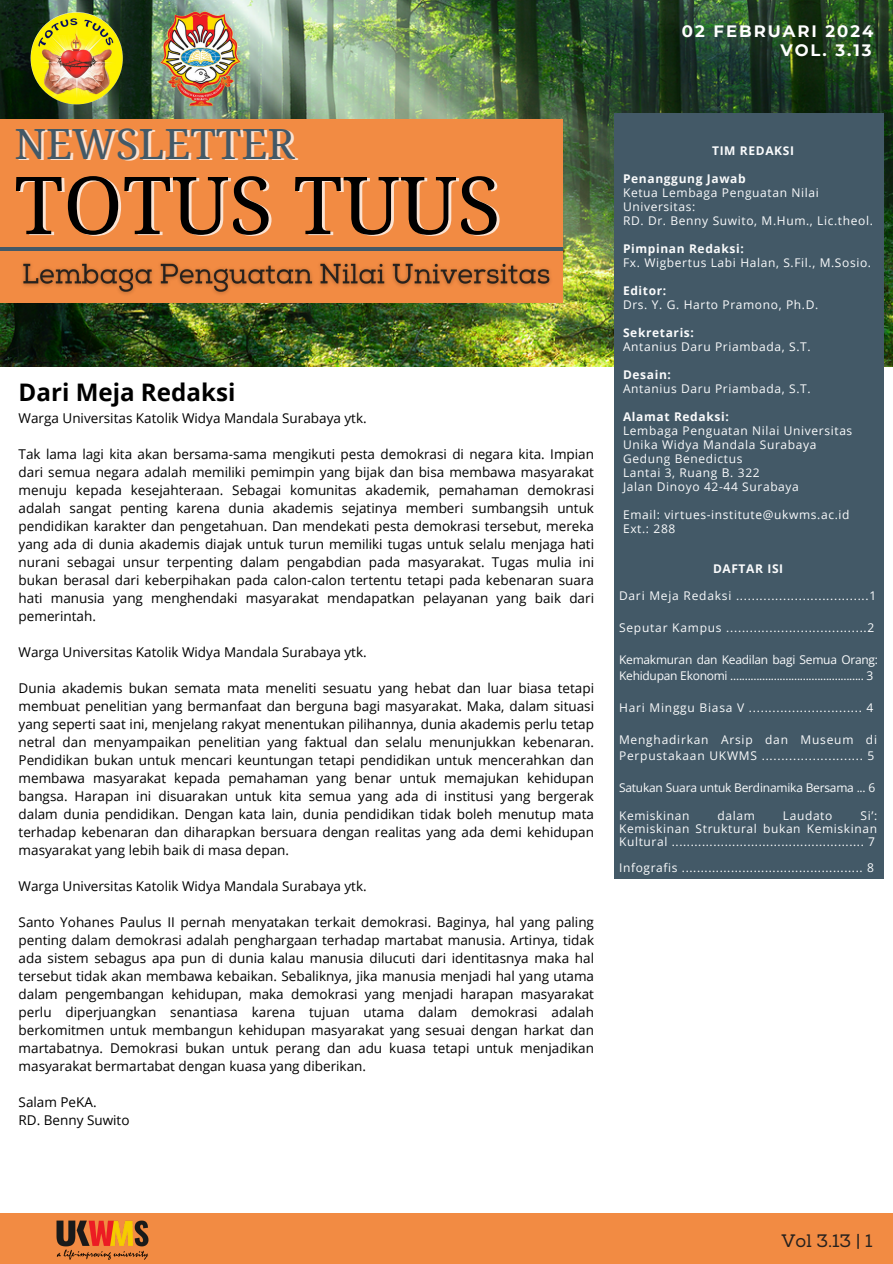
<style>
.page{position:relative;width:893px;height:1264px;background:#fff}
.page>*{position:absolute;margin:0;border:0;box-sizing:border-box;transform-origin:0 0}
.t1{font:79.95px "Noto Serif";color:#000}
.t2{font:41.7px "Noto Serif";color:#435967}
.t3{font:700 24.15px "Open Sans";color:#000}
.t4{font:18px "Nexa Slab";color:#26211e}
.t5{font:700 16.5px "Montserrat";letter-spacing:.12em;color:#fff}
.t6{font:13.5px/18px "Open Sans";color:#000;text-align:justify}
.t7{font:12px/13px "Open Sans";letter-spacing:.05em;color:#fafbfc}
.t8{font:12px/16px "Open Sans";letter-spacing:-.02em;color:#fafbfc}
.t9{font:700 12px "Open Sans";letter-spacing:.05em;color:#fafbfc}
.t10{font:12px "Open Sans";letter-spacing:-.015em;color:#fafbfc}
</style>
<div class="page">
<div style="left:0;top:1213px;width:892px;height:50px;background:#f28b43"></div>
<img style="left:0;top:0;width:892px;height:366px">
<div style="left:0;top:119px;width:563px;height:183px;background:#f28b43"></div>
<hr style="left:0;top:247px;width:563px;height:4px;background:#435967">
<img style="left:31px;top:12px;width:92px;height:92px;border-radius:50%">
<img style="left:145px;top:3px;width:111px;height:110px">
<img style="left:56px;top:1220px;width:93px;height:40px">
<img style="left:22px;top:262px;width:529px;height:33px">
<div style="left:613px;top:113px;width:270px;height:765px;background:#435967"></div>
<p class="t5" style="left:682px;top:21px;width:193px">02 FEBRUARI 2024</p>
<p class="t5" style="left:780px;top:40px;width:93px">VOL. 3.13</p>
<p class="t2" style="left:14px;top:114px;width:282px">NEWSLETTER</p>
<p class="t1" style="left:14px;top:149px;width:487px">TOTUS TUUS</p>
<p class="t3" style="left:19px;top:375px;width:218px">Dari Meja Redaksi</p>
<p class="t6" style="left:19px;top:409px;width:349px">Warga Universitas Katolik Widya Mandala Surabaya ytk.</p>
<p class="t6" style="left:19px;top:445px;width:577px">Tak lama lagi kita akan bersama-sama mengikuti pesta demokrasi di negara kita. Impian dari semua negara adalah memiliki pemimpin yang bijak dan bisa membawa masyarakat menuju kepada kesejahteraan. Sebagai komunitas akademik, pemahaman demokrasi adalah sangat penting karena dunia akademis sejatinya memberi sumbangsih untuk pendidikan karakter dan pengetahuan. Dan mendekati pesta demokrasi tersebut, mereka yang ada di dunia akademis diajak untuk turun memiliki tugas untuk selalu menjaga hati nurani sebagai unsur terpenting dalam pengabdian pada masyarakat. Tugas mulia ini bukan berasal dari keberpihakan pada calon-calon tertentu tetapi pada kebenaran suara hati manusia yang menghendaki masyarakat mendapatkan pelayanan yang baik dari pemerintah.</p>
<p class="t6" style="left:19px;top:643px;width:349px">Warga Universitas Katolik Widya Mandala Surabaya ytk.</p>
<p class="t6" style="left:19px;top:679px;width:577px">Dunia akademis bukan semata mata meneliti sesuatu yang hebat dan luar biasa tetapi membuat penelitian yang bermanfaat dan berguna bagi masyarakat. Maka, dalam situasi yang seperti saat ini, menjelang rakyat menentukan pilihannya, dunia akademis perlu tetap netral dan menyampaikan penelitian yang faktual dan selalu menunjukkan kebenaran.<br>Pendidikan bukan untuk mencari keuntungan tetapi pendidikan untuk mencerahkan dan membawa masyarakat kepada pemahaman yang benar untuk memajukan kehidupan bangsa. Harapan ini disuarakan untuk kita semua yang ada di institusi yang bergerak dalam dunia pendidikan. Dengan kata lain, dunia pendidikan tidak boleh menutup mata terhadap kebenaran dan diharapkan bersuara dengan realitas yang ada demi kehidupan masyarakat yang lebih baik di masa depan.</p>
<p class="t6" style="left:19px;top:877px;width:349px">Warga Universitas Katolik Widya Mandala Surabaya ytk.</p>
<p class="t6" style="left:19px;top:913px;width:577px">Santo Yohanes Paulus II pernah menyatakan terkait demokrasi. Baginya, hal yang paling penting dalam demokrasi adalah penghargaan terhadap martabat manusia. Artinya, tidak ada sistem sebagus apa pun di dunia kalau manusia dilucuti dari identitasnya maka hal tersebut tidak akan membawa kebaikan. Sebaliknya, jika manusia menjadi hal yang utama dalam pengembangan kehidupan, maka demokrasi yang menjadi harapan masyarakat perlu diperjuangkan senantiasa karena tujuan utama dalam demokrasi adalah berkomitmen untuk membangun kehidupan masyarakat yang sesuai dengan harkat dan martabatnya. Demokrasi bukan untuk perang dan adu kuasa tetapi untuk menjadikan masyarakat bermartabat dengan kuasa yang diberikan.</p>
<p class="t6" style="left:19px;top:1093px;width:112px">Salam PeKA.<br>RD. Benny Suwito</p>
<p class="t9" style="left:712px;top:142px;width:83px">TIM REDAKSI</p>
<p class="t9" style="left:623px;top:170px;width:124px">Penanggung Jawab</p>
<p class="t7" style="left:623px;top:185px;width:197px;line-height:14px">Ketua Lembaga Penguatan Nilai<br>Universitas:</p>
<p class="t7" style="left:623px;top:213px;width:251px">RD. Dr. Benny Suwito, M.Hum., Lic.theol.</p>
<p class="t9" style="left:623px;top:240px;width:122px">Pimpinan Redaksi:</p>
<p class="t7" style="left:623px;top:255px;width:249px">Fx. Wigbertus Labi Halan, S.Fil., M.Sosio.</p>
<p class="t9" style="left:623px;top:282px;width:45px">Editor:</p>
<p class="t7" style="left:623px;top:297px;width:197px">Drs. Y. G. Harto Pramono, Ph.D.</p>
<p class="t9" style="left:623px;top:324px;width:72px">Sekretaris:</p>
<p class="t7" style="left:623px;top:339px;width:189px">Antanius Daru Priambada, S.T.</p>
<p class="t9" style="left:623px;top:366px;width:49px">Desain:</p>
<p class="t7" style="left:623px;top:381px;width:189px">Antanius Daru Priambada, S.T.</p>
<p class="t9" style="left:623px;top:408px;width:107px">Alamat Redaksi:</p>
<p class="t7" style="left:623px;top:423px;width:231px">Lembaga Penguatan Nilai Universitas</p>
<p class="t7" style="left:623px;top:437px;width:195px">Unika Widya Mandala Surabaya</p>
<p class="t7" style="left:623px;top:451px;width:121px">Gedung Benedictus</p>
<p class="t7" style="left:623px;top:465px;width:138px">Lantai 3, Ruang B. 322</p>
<p class="t7" style="left:623px;top:479px;width:177px">Jalan Dinoyo 42-44 Surabaya</p>
<p class="t7" style="left:623px;top:507px;width:228px">Email: virtues-institute@ukwms.ac.id</p>
<p class="t7" style="left:623px;top:521px;width:54px">Ext.: 288</p>
<h3 class="t9" style="left:713px;top:560px;width:72px">DAFTAR ISI</h3>
<h6 class="t7" style="left:619px;top:589px;width:259px">Dari Meja Redaksi ..................................1</h6>
<h6 class="t7" style="left:619px;top:621px;width:257px">Seputar Kampus ....................................2</h6>
<h6 class="t8" style="left:619px;top:651px;width:260px">Kemakmuran dan Keadilan bagi Semua Orang:<br>Kehidupan Ekonomi .............................................. 3</h6>
<h6 class="t7" style="left:619px;top:701px;width:256px">Hari Minggu Biasa V ............................. 4</h6>
<h6 class="t7" style="left:619px;top:731px;width:259px;line-height:16px">Menghadirkan Arsip dan Museum di<br>Perpustakaan UKWMS .......................... 5</h6>
<h6 class="t10" style="left:619px;top:779px;width:258px">Satukan Suara untuk Berdinamika Bersama ... 6</h6>
<h6 class="t7" style="left:619px;top:809px;width:72px">Kemiskinan</h6>
<h6 class="t7" style="left:717px;top:809px;width:39px">dalam</h6>
<h6 class="t7" style="left:782px;top:809px;width:51px">Laudato</h6>
<h6 class="t7" style="left:619px;top:809px;width:259px;text-align:justify;text-indent:241px">Si’:<br>Kemiskinan Struktural bukan Kemiskinan Kultural ................................................... 7</h6>
<p class="t7" style="left:619px;top:861px;width:256px">Infografis ................................................ 8</p>
<p class="t4" style="left:781px;top:1230px;width:92px">Vol 3.13 | 1</p>
</div>
